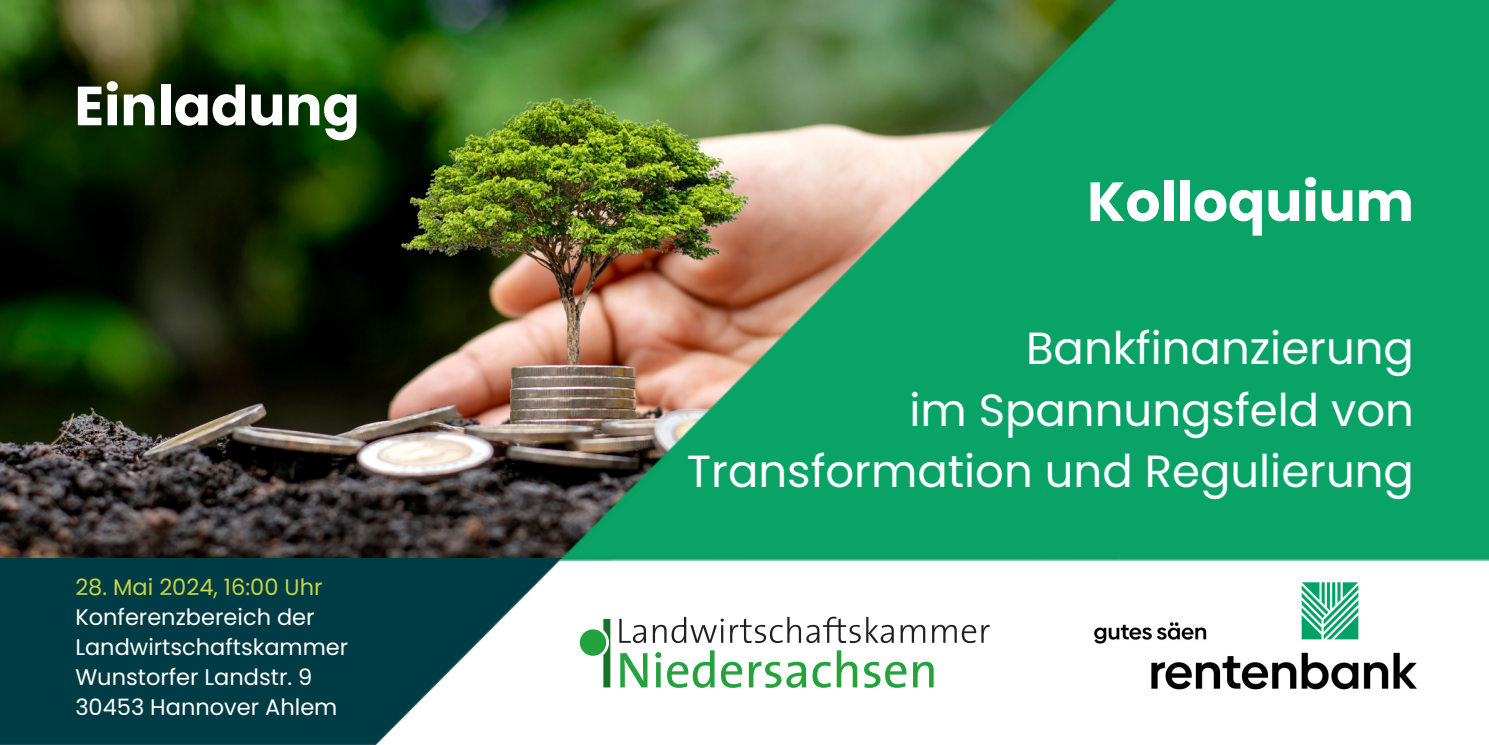
<style>
.page{position:relative;width:1489px;height:745px;background:#fff}
.page>*{position:absolute;margin:0;border:0;box-sizing:border-box;transform-origin:0 0}
.t1{font:700 55px "Poppins";color:#fff}
.t2{font:45px/62px "Poppins";color:#fff;text-align:right}
.t3{font:22.5px "Poppins";color:#fff}
.t4{font:22.5px "Poppins";color:#c6d540}
</style>
<div class="page">
<img style="left:1039px;top:560px;width:435px;height:130px">
<img style="left:0;top:0;width:487px;height:558px">
<img style="left:487px;top:0;width:1002px;height:560px">
<img style="left:0;top:558px;width:707px;height:186px">
<svg style="left:620px;top:653px;width:27px;height:34px"></svg>
<svg style="left:655px;top:652px;width:6px;height:6px"></svg>
<div style="left:656px;top:662px;width:5px;height:25px;background:#23a23d"></div>
<svg style="left:667px;top:650px;width:47px;height:37px"></svg>
<svg style="left:721px;top:661px;width:21px;height:26px"></svg>
<svg style="left:749px;top:661px;width:57px;height:26px"></svg>
<svg style="left:812px;top:661px;width:19px;height:26px"></svg>
<svg style="left:837px;top:650px;width:20px;height:37px"></svg>
<svg style="left:864px;top:661px;width:42px;height:26px"></svg>
<svg style="left:913px;top:661px;width:20px;height:26px"></svg>
<svg style="left:619px;top:618px;width:27px;height:25px"></svg>
<svg style="left:653px;top:616px;width:71px;height:27px"></svg>
<svg style="left:730px;top:616px;width:164px;height:27px"></svg>
<svg style="left:900px;top:624px;width:25px;height:18px"></svg>
<svg style="left:932px;top:624px;width:58px;height:19px"></svg>
<svg style="left:603px;top:618px;width:7px;height:69px"></svg>
<div style="left:580px;top:629px;width:26px;height:26px;background:#23a23d;border-radius:50%"></div>
<h2 class="t1" style="left:74px;top:67px;width:287px">Einladung</h2>
<p class="t4" style="left:75px;top:571px;width:249px">28. Mai 2024, 16:00 Uhr</p>
<p class="t3" style="left:75px;top:601px;width:241px">Konferenzbereich der</p>
<p class="t3" style="left:75px;top:631px;width:274px">Landwirtschaftskammer</p>
<p class="t3" style="left:75px;top:661px;width:239px">Wunstorfer Landstr. 9</p>
<p class="t3" style="left:75px;top:691px;width:264px">30453 Hannover Ahlem</p>
<p class="t1" style="left:1087px;top:163px;width:328px">Kolloquium</p>
<p class="t2" style="left:687px;top:317px;width:728px">Bankfinanzierung<br>im Spannungsfeld von<br>Transformation und Regulierung</p>
</div>
